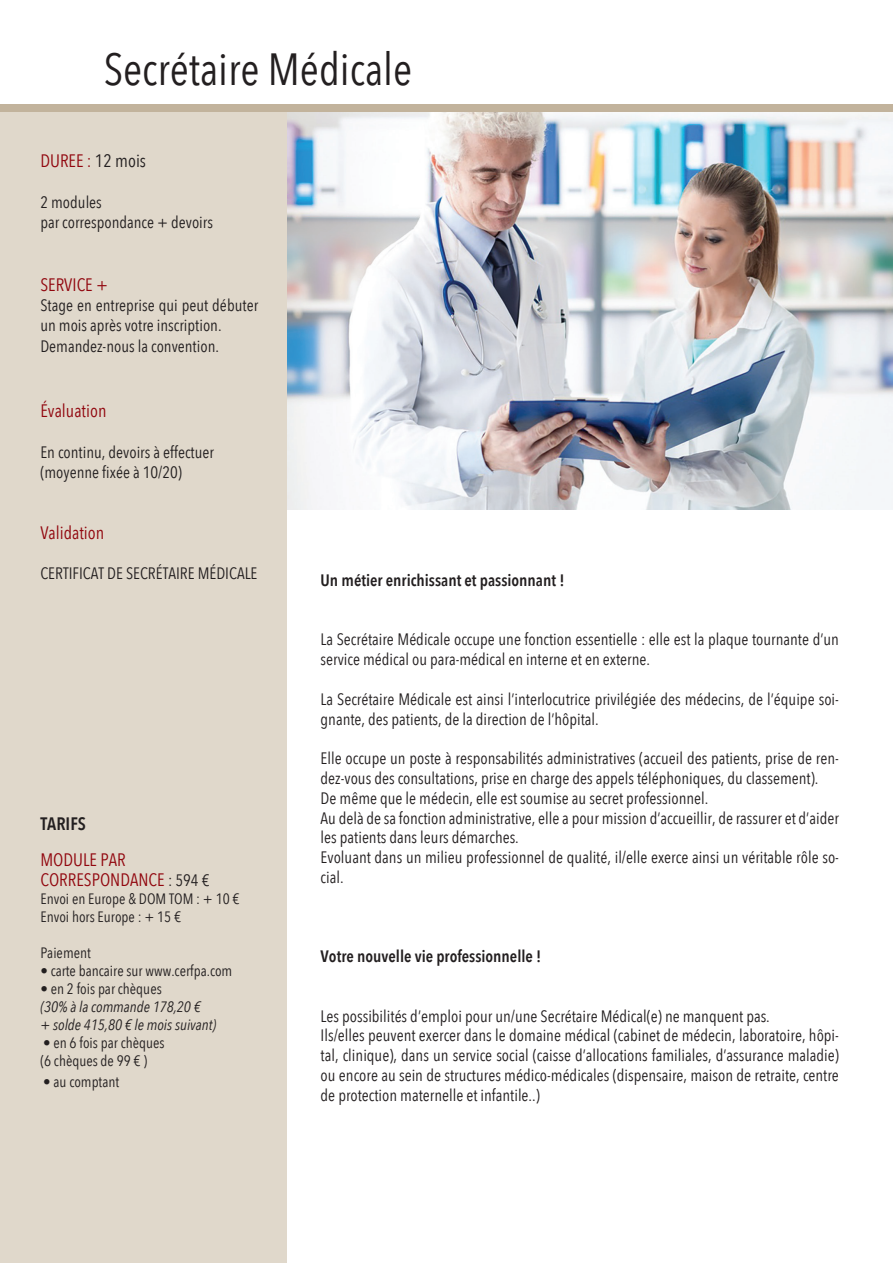
<style>
.page{position:relative;width:893px;height:1263px;background:#fff}
.page>*{position:absolute;margin:0;border:0;box-sizing:border-box;transform-origin:0 0}
.Titre_formation{font:45px "Avenir Next Condensed";color:#231f20}
.BLOC_page_paire{font:18px/19.8px "Avenir Next Condensed";color:#91060e}
.t1{font:600 18px "Avenir Next Condensed";color:#231f20}
.BLOC_page_paire-2{font:16.5px/19.8px "Avenir Next Condensed";color:#231f20}
.BLOC_page_paire-3{font:600 16.5px "Avenir Next Condensed";color:#231f20}
.t2{font:15px/18px "Avenir Next Condensed";color:#231f20}
.t3{font:italic 15px/18px "Avenir Next Condensed";color:#231f20}
.s1{color:#231f20}
.s2{font-size:16.5px;color:#231f20}
</style>
<div class="page">
<div style="left:0;top:104px;width:893px;height:9px;background:#c2b39c"></div>
<div style="left:0;top:113px;width:287px;height:1150px;background:#e0d8cb"></div>
<img style="left:287px;top:113px;width:606px;height:396px">
<p class="Titre_formation" style="left:104px;top:31px;width:310px">Secrétaire Médicale</p>
<p class="BLOC_page_paire" style="left:40px;top:150px;width:107px">DUREE : <span class="s1">12 mois</span></p>
<p class="BLOC_page_paire-2" style="left:40px;top:192px;width:63px">2 modules</p>
<p class="BLOC_page_paire-2" style="left:40px;top:212px;width:174px">par correspondance + devoirs</p>
<p class="BLOC_page_paire" style="left:40px;top:274px;width:69px">SERVICE +</p>
<p class="BLOC_page_paire-2" style="left:40px;top:294px;width:219px">Stage en entreprise qui peut débuter un mois après votre inscription.</p>
<p class="BLOC_page_paire-2" style="left:40px;top:336px;width:180px">Demandez-nous la convention.</p>
<p class="BLOC_page_paire" style="left:40px;top:400px;width:68px">Évaluation</p>
<p class="BLOC_page_paire-2" style="left:40px;top:442px;width:175px">En continu, devoirs à effectuer (moyenne fixée à 10/20)</p>
<p class="BLOC_page_paire" style="left:40px;top:522px;width:65px">Validation</p>
<p class="BLOC_page_paire-2" style="left:40px;top:563px;width:219px">CERTIFICAT DE SECRÉTAIRE MÉDICALE</p>
<p class="t1" style="left:40px;top:808px;width:47px">TARIFS</p>
<p class="BLOC_page_paire" style="left:40px;top:849px;width:171px">MODULE PAR<br>CORRESPONDANCE <span class="s2">: 594 €</span></p>
<p class="t2" style="left:40px;top:888px;width:201px">Envoi en Europe &amp; DOM TOM : + 10 €<br>Envoi hors Europe : + 15 €</p>
<p class="t2" style="left:40px;top:942px;width:52px">Paiement</p>
<p class="t2" style="left:40px;top:960px;width:193px">• carte bancaire sur www.cerfpa.com</p>
<p class="t2" style="left:40px;top:978px;width:123px">• en 2 fois par chèques</p>
<p class="t3" style="left:40px;top:997px;width:177px">(30% à la commande 178,20 €<br>+ solde 415,80 € le mois suivant)</p>
<p class="t2" style="left:40px;top:1032px;width:126px">• en 6 fois par chèques (6 chèques de 99 € )</p>
<p class="t2" style="left:43px;top:1072px;width:78px">• au comptant</p>
<p class="BLOC_page_paire-3" style="left:321px;top:566px;width:245px">Un métier enrichissant et passionnant !</p>
<p class="BLOC_page_paire-2" style="left:321px;top:629px;width:520px">La Secrétaire Médicale occupe une fonction essentielle : elle est la plaque tournante d’un service médical ou para-médical en interne et en externe.</p>
<p class="BLOC_page_paire-2" style="left:321px;top:688px;width:520px">La Secrétaire Médicale est ainsi l’interlocutrice privilégiée des médecins, de l’équipe soi&shy;gnante, des patients, de la direction de l’hôpital.</p>
<p class="BLOC_page_paire-2" style="left:321px;top:748px;width:520px">Elle occupe un poste à responsabilités administratives (accueil des patients, prise de ren&shy;dez-vous des consultations, prise en charge des appels téléphoniques, du classement).</p>
<p class="BLOC_page_paire-2" style="left:321px;top:787px;width:389px">De même que le médecin, elle est soumise au secret professionnel.</p>
<p class="BLOC_page_paire-2" style="left:321px;top:807px;width:520px">Au delà de sa fonction administrative, elle a pour mission d’accueillir, de rassurer et d’aider les patients dans leurs démarches.</p>
<p class="BLOC_page_paire-2" style="left:321px;top:847px;width:520px">Evoluant dans un milieu professionnel de qualité, il/elle exerce ainsi un véritable rôle so&shy;cial.</p>
<p class="BLOC_page_paire-3" style="left:321px;top:942px;width:222px">Votre nouvelle vie professionnelle !</p>
<p class="BLOC_page_paire-2" style="left:321px;top:1005px;width:451px">Les possibilités d’emploi pour un/une Secrétaire Médical(e) ne manquent pas.</p>
<p class="BLOC_page_paire-2" style="left:321px;top:1025px;width:520px;text-align:justify">Ils/elles peuvent exercer dans le domaine médical (cabinet de médecin, laboratoire, hôpi&shy;tal, clinique), dans un service social (caisse d’allocations familiales, d’assurance maladie) ou encore au sein de structures médico-médicales (dispensaire, maison de retraite, centre de protection maternelle et infantile..)</p>
</div>
